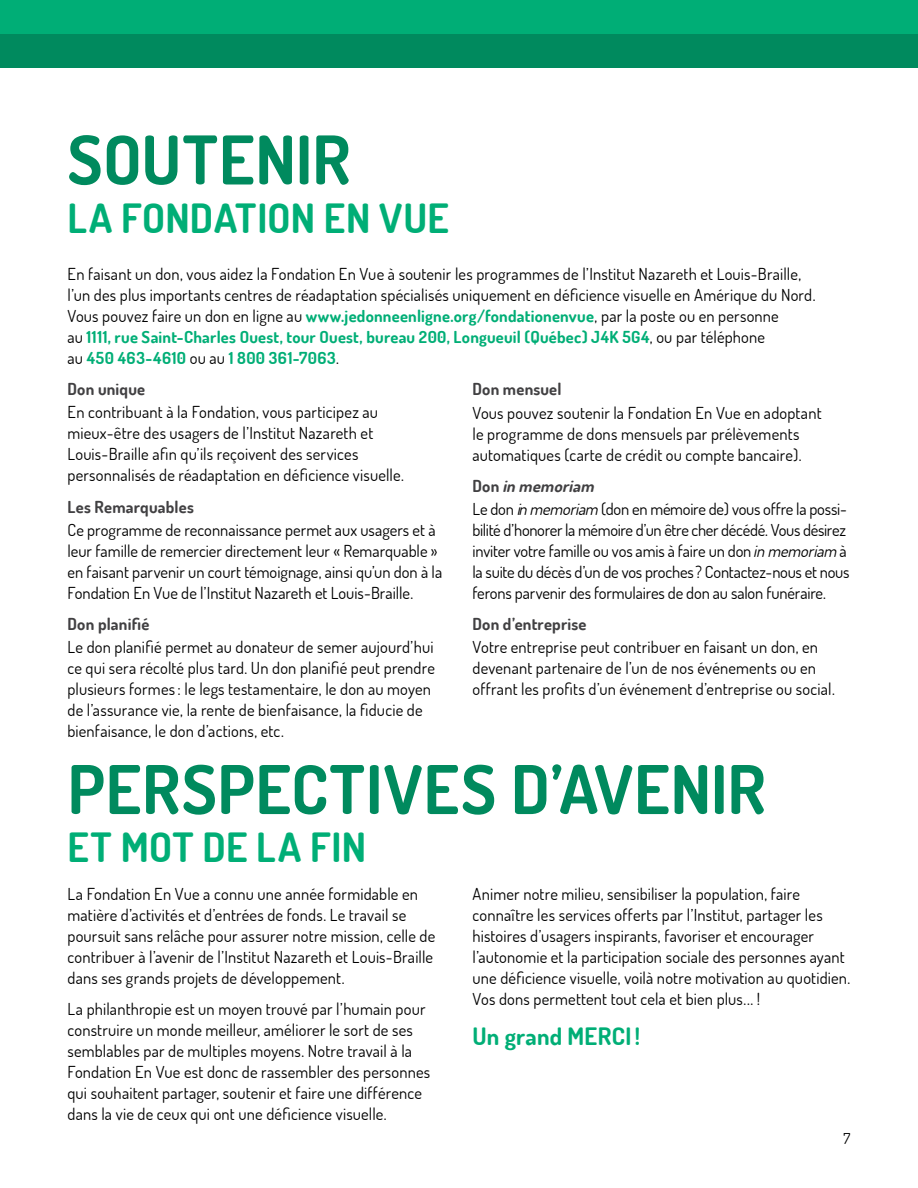
<style>
.page{position:relative;width:918px;height:1188px;background:#fff}
.page>*{position:absolute;margin:0;border:0;box-sizing:border-box;transform-origin:0 0}
.t1{font:700 67.2px "Dosis";letter-spacing:.015em;color:#008a5e}
.t2{font:700 40.35px "Dosis";letter-spacing:.01em;color:#00ae76}
.t3{font:700 24px "Dosis";letter-spacing:.01em;color:#00ae76}
.t4{font:16.5px/21px "Dosis";letter-spacing:.01em;color:#000}
.t5{font:16.5px/21px "Dosis";letter-spacing:-.015em;color:#000}
.t6{font:700 16.5px "Dosis";letter-spacing:.015em;color:#414042}
.t7{font:italic 700 16.5px "Dosis";color:#414042}
.t8{font:15px "Dosis";color:#000}
.s1{font-weight:700;color:#00ae76}
.s2{font-style:normal}
.s3{font-style:italic}
</style>
<div class="page">
<div style="left:0;top:0;width:918px;height:34px;background:#00ae76"></div>
<div style="left:0;top:34px;width:918px;height:34px;background:#008a5e"></div>
<h2 class="t1" style="left:68px;top:116px;width:285px">SOUTENIR</h2>
<h2 class="t2" style="left:68px;top:192px;width:383px">LA FONDATION EN VUE</h2>
<p class="t4" style="left:67px;top:263px;width:750px">En faisant un don, vous aidez la Fondation En Vue à soutenir les programmes de l’Institut Nazareth et Louis-Braille, l’un des plus importants centres de réadaptation spécialisés uniquement en déficience visuelle en Amérique du Nord.<br>Vous pouvez faire un don en ligne au <span class="s1">www.jedonneenligne.org/fondationenvue</span>, par la poste ou en personne<br>au <span class="s1">1111, rue Saint-Charles Ouest, tour Ouest, bureau 200, Longueuil (Québec) J4K 5G4</span>, ou par téléphone<br>au <span class="s1">450 463-4610</span> ou au <span class="s1">1 800 361-7063</span>.</p>
<h3 class="t6" style="left:68px;top:379px;width:79px">Don unique</h3>
<p class="t4" style="left:68px;top:401px;width:338px">En contribuant à la Fondation, vous participez au mieux-être des usagers de l’Institut Nazareth et Louis-Braille afin qu’ils reçoivent des services personnalisés de réadaptation en déficience visuelle.</p>
<h3 class="t6" style="left:68px;top:496px;width:128px">Les Remarquables</h3>
<p class="t4" style="left:68px;top:519px;width:376px">Ce programme de reconnaissance permet aux usagers et à leur famille de remercier directement leur « Remarquable » en faisant parvenir un court témoignage, ainsi qu’un don à la Fondation En Vue de l’Institut Nazareth et Louis-Braille.</p>
<h3 class="t6" style="left:68px;top:613px;width:84px">Don planifié</h3>
<p class="t4" style="left:68px;top:636px;width:369px">Le don planifié permet au donateur de semer aujourd’hui ce qui sera récolté plus tard. Un don planifié peut prendre plusieurs formes: le legs testamentaire, le don au moyen de l’assurance vie, la rente de bienfaisance, la fiducie de bienfaisance, le don d’actions, etc.</p>
<h3 class="t6" style="left:472px;top:379px;width:91px">Don mensuel</h3>
<p class="t4" style="left:472px;top:402px;width:351px">Vous pouvez soutenir la Fondation En Vue en adoptant le programme de dons mensuels par prélèvements automatiques (carte de crédit ou compte bancaire).</p>
<h3 class="t7" style="left:472px;top:475px;width:127px"><span class="s2">D o n</span> in memoriam</h3>
<p class="t5" style="left:472px;top:498px;width:379px">Le don <span class="s3">inmemoriam</span> (don en mémoire de) vous offre la possi&shy;bilité d’honorer la mémoire d’un être cher décédé. Vous désirez inviter votre famille ou vos amis à faire un don <span class="s3">inmemoriam</span> à la suite du décès d’un de vos proches? Contactez-nous et nous ferons parvenir des formulaires de don au salon funéraire.</p>
<h4 class="t6" style="left:472px;top:613px;width:116px">Don d’entreprise</h4>
<p class="t4" style="left:472px;top:636px;width:364px">Votre entreprise peut contribuer en faisant un don, en devenant partenaire de l’un de nos événements ou en offrant les profits d’un événement d’entreprise ou social.</p>
<h2 class="t1" style="left:68px;top:746px;width:700px">PERSPECTIVES D’AVENIR</h2>
<h2 class="t2" style="left:68px;top:822px;width:300px">ET MOT DE LA FIN</h2>
<p class="t4" style="left:68px;top:883px;width:369px">La Fondation En Vue a connu une année formidable en matière d’activités et d’entrées de fonds. Le travail se poursuit sans relâche pour assurer notre mission, celle de contribuer à l’avenir de l’Institut Nazareth et Louis-Braille dans ses grands projets de développement.</p>
<p class="t4" style="left:68px;top:998px;width:364px">La philanthropie est un moyen trouvé par l’humain pour construire un monde meilleur, améliorer le sort de ses semblables par de multiples moyens. Notre travail à la Fondation En Vue est donc de rassembler des personnes qui souhaitent partager, soutenir et faire une différence dans la vie de ceux qui ont une déficience visuelle.</p>
<p class="t4" style="left:472px;top:883px;width:379px">Animer notre milieu, sensibiliser la population, faire connaître les services offerts par l’Institut, partager les histoires d’usagers inspirants, favoriser et encourager l’autonomie et la participation sociale des personnes ayant une déficience visuelle, voilà notre motivation au quotidien.<br>Vos dons permettent tout cela et bien plus... !</p>
<p class="t3" style="left:472px;top:1021px;width:169px">Un grand MERCI !</p>
<p class="t8" style="left:844px;top:1129px;width:8px">7</p>
</div>
